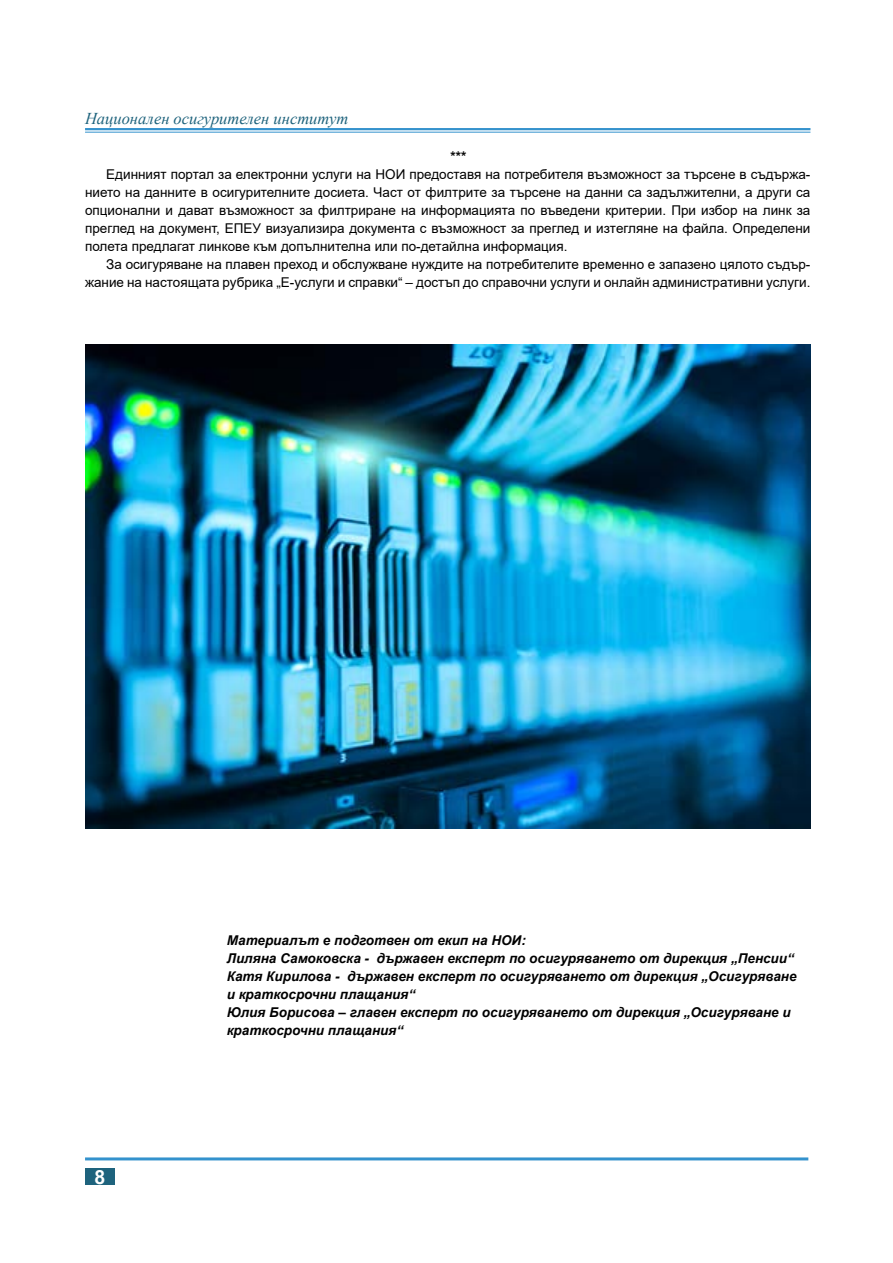
<style>
.page{position:relative;width:893px;height:1263px;background:#fff}
.page>*{position:absolute;margin:0;border:0;box-sizing:border-box;transform-origin:0 0}
.t1{font:700 19.5px "Arial";color:#fff}
.t2{font:italic 16.5px "Times New Roman";color:#1e637d}
.t3{font:13.5px/18px "Arial";color:#000;text-align:justify}
.t4{font:italic 700 13.5px/18px "Arial";color:#000}
.t5{font:700 13.5px "Arial";color:#000}
</style>
<div class="page">
<div style="left:85px;top:1168px;width:30px;height:17px;background:#1e637d"></div>
<div style="left:85px;top:128px;width:725px;height:5px;background:#bfdcef"></div>
<hr style="left:85px;top:128px;width:725px;height:2px;background:#3492cd">
<hr style="left:85px;top:132px;width:725px;height:1px;background:#3492cd">
<hr style="left:85px;top:1157px;width:723px;height:3px;background:#3492cd">
<img style="left:85px;top:344px;width:725px;height:485px">
<p class="t2" style="left:85px;top:107px;width:265px">Национален осигурителен институт</p>
<p class="t5" style="left:450px;top:146px;width:17px">***</p>
<p class="t3" style="left:85px;top:165px;width:727px;text-indent:21px">Единният портал за електронни услуги на НОИ предоставя на потребителя възможност за търсене в съдържа&shy;нието на данните в осигурителните досиета. Част от филтрите за търсене на данни са задължителни, а други са опционални и дават възможност за филтриране на информацията по въведени критерии. При избор на линк за преглед на документ, ЕПЕУ визуализира документа с възможност за преглед и изтегляне на файла. Определени полета предлагат линкове към допълнителна или по-детайлна информация.</p>
<p class="t3" style="left:85px;top:255px;width:727px;text-align:right">За осигуряване на плавен преход и обслужване нуждите на потребителите временно е запазено цялото съдър&shy;жание на настоящата рубрика „Е-услуги и справки“ – достъп до справочни услуги и онлайн административни услуги.</p>
<h1 class="t1" style="left:95px;top:1163px;width:12px">8</h1>
<p class="t4" style="left:227px;top:932px;width:571px">Материалът е подготвен от екип на НОИ:<br>Лиляна Самоковска - държавен експерт по осигуряването от дирекция „Пенсии“ Катя Кирилова - държавен експерт по осигуряването от дирекция „Осигуряване и краткосрочни плащания“<br>Юлия Борисова – главен експерт по осигуряването от дирекция „Осигуряване и краткосрочни плащания“</p>
</div>
